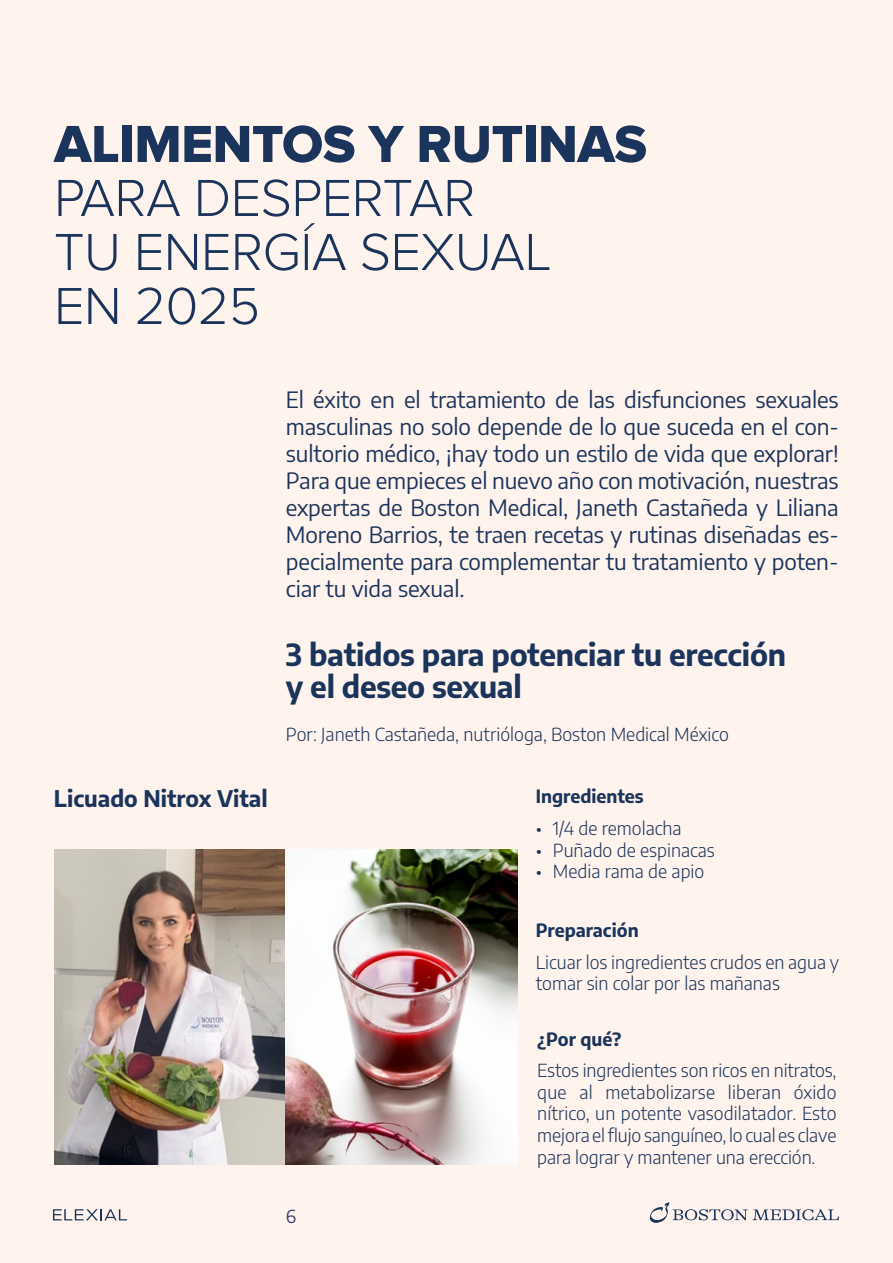
<style>
.page{position:relative;width:893px;height:1263px;background:#fff3ed}
.page>*{position:absolute;margin:0;border:0;box-sizing:border-box;transform-origin:0 0}
.t1{font:300 54px/54px "Proxima Nova";letter-spacing:-.01em;color:#1a345b}
.t2{font:54px "Proxima Nova Extrabld";letter-spacing:-.01em;color:#1a345b}
.t3{font:700 30px/31.5px "Encode Sans";letter-spacing:-.01em;color:#1a345b}
.t4{font:22.5px/27px "Encode Sans";letter-spacing:-.005em;color:#1a345b;text-align:justify}
.t5{font:700 22.5px "Encode Sans";color:#1a345b}
.t6{font:300 18px/21.6px "Encode Sans";color:#1a345b;text-align:justify}
.t7{font:700 18px "Encode Sans";color:#1a345b}
.t8{font:18px "Encode Sans";color:#373773}
</style>
<div class="page">
<img style="left:54px;top:849px;width:464px;height:315px">
<svg style="left:53px;top:1209px;width:74px;height:11px"></svg>
<svg style="left:649px;top:1202px;width:190px;height:21px"></svg>
<h1 class="t2" style="left:54px;top:115px;width:594px">ALIMENTOS Y RUTINAS</h1>
<h1 class="t1" style="left:54px;top:168px;width:499px">PARA DESPERTAR<br>TU ENERGÍA SEXUAL<br>EN 2025</h1>
<p class="t4" style="left:286px;top:388px;width:555px">El éxito en el tratamiento de las disfunciones sexuales masculinas no solo depende de lo que suceda en el con&shy;sultorio médico, ¡hay todo un estilo de vida que explorar!<br>Para que empieces el nuevo año con motivación, nuestras expertas de Boston Medical, Janeth Castañeda y Liliana Moreno Barrios, te traen recetas y rutinas diseñadas es&shy;pecialmente para complementar tu tratamiento y poten&shy;ciar tu vida sexual.</p>
<p class="t5" style="left:54px;top:789px;width:215px">Licuado Nitrox Vital</p>
<h2 class="t3" style="left:286px;top:642px;width:502px">3 batidos para potenciar tu erección y el deseo sexual</h2>
<p class="t6" style="left:286px;top:725px;width:444px">Por: Janeth Castañeda, nutrióloga, Boston Medical México</p>
<p class="t7" style="left:536px;top:788px;width:109px">Ingredientes</p>
<p class="t6" style="left:536px;top:819px;width:147px">• 1/4 de remolacha</p>
<p class="t6" style="left:536px;top:840px;width:181px">• Puñado de espinacas</p>
<p class="t6" style="left:536px;top:862px;width:170px">• Media rama de apio</p>
<p class="t7" style="left:536px;top:922px;width:104px">Preparación</p>
<p class="t6" style="left:536px;top:953px;width:305px">Licuar los ingredientes crudos en agua y tomar sin colar por las mañanas</p>
<p class="t7" style="left:537px;top:1031px;width:86px">¿Por qué?</p>
<p class="t8" style="left:286px;top:1208px;width:12px">6</p>
<p class="t6" style="left:537px;top:1061px;width:301px">Estos ingredientes son ricos en nitratos, que al metabolizarse liberan óxido nítrico, un potente vasodilatador. Esto mejora el flujo sanguíneo, lo cual es clave para lograr y mantener una erección.</p>
</div>
